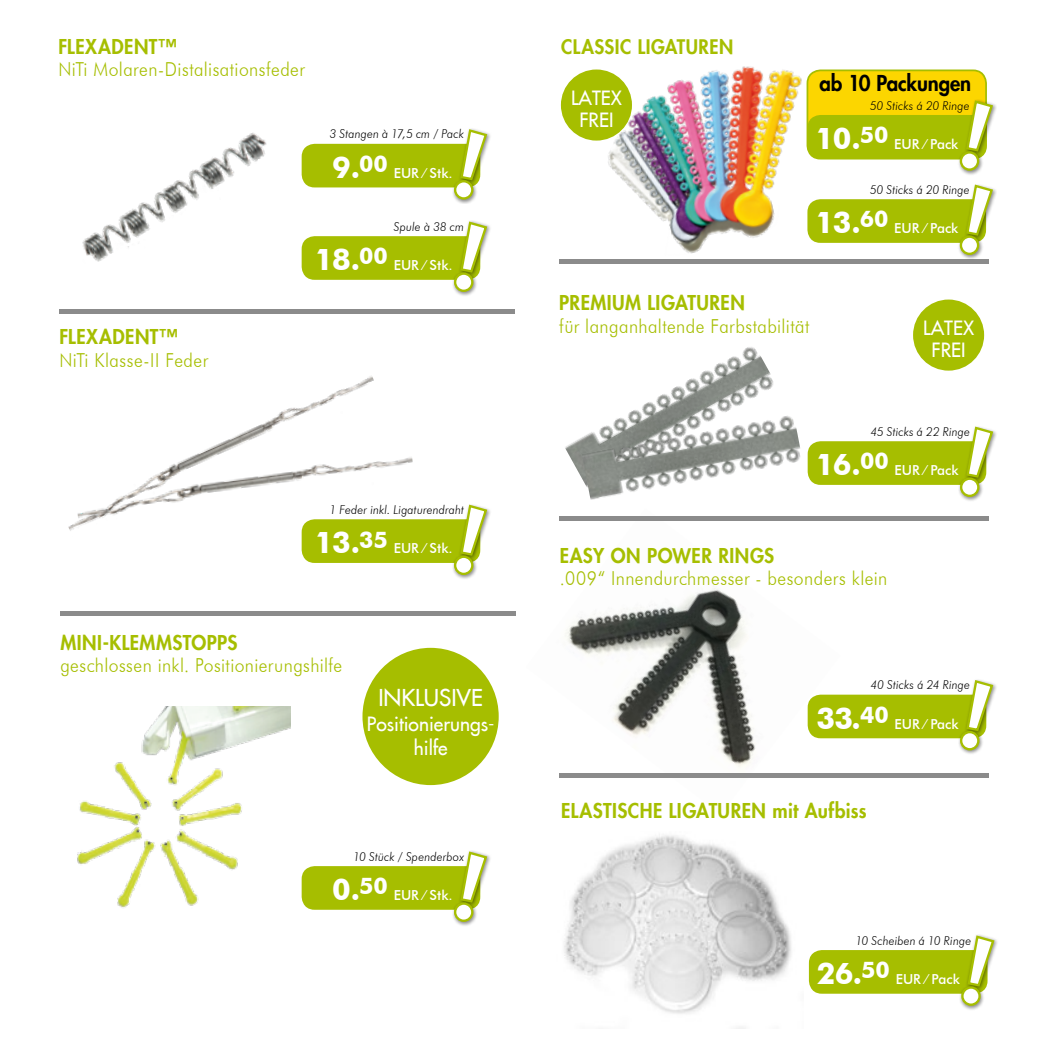
<style>
.page{position:relative;width:1042px;height:1042px;background:#fff}
.page>*{position:absolute;margin:0;border:0;box-sizing:border-box;transform-origin:0 0}
.t1{font:22.75px "Futura";color:#fff}
.t2{font:800 21px "Futura";letter-spacing:-.01em;color:#000}
.t3{font:800 19.6px "Futura";letter-spacing:.02em;color:#a6be00}
.t4{font:300 19.25px "Futura BT";letter-spacing:.025em;color:#a6be00;scale:.91 1}
.t5{font:19.25px/21.9px "Futura";color:#fff;text-align:center}
.t6{font:800 19.25px "Futura";letter-spacing:.025em;color:#a6be00}
.t7{font:500 13.83px "Futura BT";color:#fff}
.t8{font:italic 300 12.25px "Futura BT";letter-spacing:.01em;color:#000;scale:.94 1}
.s1{font-weight:700;font-size:29.93px}
</style>
<div class="page">
<img style="left:564px;top:835px;width:227px;height:193px">
<img style="left:565px;top:588px;width:275px;height:179px">
<div style="left:807px;top:70px;width:179px;height:89px;background:#fcd600;border-radius:13px"></div>
<div style="left:806px;top:69px;width:181px;height:90px;border:2px solid #a6be00;border-radius:13px"></div>
<img style="left:82px;top:132px;width:185px;height:130px">
<div style="left:59px;top:309px;width:456px;height:5px;background:#8b8b8b"></div>
<div style="left:60px;top:611px;width:456px;height:5px;background:#8b8b8b"></div>
<div style="left:302px;top:144px;width:178px;height:43px;background:#a6be00;border-radius:13px"></div>
<div style="left:452px;top:127px;width:39px;height:77px;background:#000;opacity:.45"></div>
<svg style="left:459px;top:128px;width:30px;height:54px"></svg>
<svg style="left:455px;top:181px;width:17px;height:17px"></svg>
<div style="left:454px;top:180px;width:19px;height:20px;border:2px solid #a6be00;border-radius:50%"></div>
<div style="left:302px;top:236px;width:178px;height:44px;background:#a6be00;border-radius:13px"></div>
<div style="left:452px;top:220px;width:39px;height:77px;background:#000;opacity:.45"></div>
<svg style="left:459px;top:220px;width:30px;height:54px"></svg>
<svg style="left:455px;top:274px;width:17px;height:17px"></svg>
<div style="left:454px;top:272px;width:19px;height:20px;border:2px solid #a6be00;border-radius:50%"></div>
<img style="left:68px;top:376px;width:306px;height:183px">
<div style="left:302px;top:519px;width:178px;height:44px;background:#a6be00;border-radius:13px"></div>
<div style="left:452px;top:503px;width:39px;height:77px;background:#000;opacity:.45"></div>
<svg style="left:459px;top:503px;width:30px;height:54px"></svg>
<svg style="left:455px;top:557px;width:17px;height:17px"></svg>
<div style="left:454px;top:555px;width:19px;height:20px;border:2px solid #a6be00;border-radius:50%"></div>
<div style="left:302px;top:866px;width:178px;height:44px;background:#a6be00;border-radius:13px"></div>
<div style="left:452px;top:850px;width:39px;height:76px;background:#000;opacity:.45"></div>
<svg style="left:459px;top:850px;width:30px;height:54px"></svg>
<svg style="left:455px;top:903px;width:17px;height:18px"></svg>
<div style="left:454px;top:902px;width:19px;height:20px;border:2px solid #a6be00;border-radius:50%"></div>
<img style="left:77px;top:706px;width:214px;height:202px">
<div style="left:362px;top:648px;width:137px;height:137px;background:#a6be00;border-radius:50%"></div>
<div style="left:561px;top:69px;width:71px;height:72px;background:#a6be00;border-radius:50%"></div>
<div style="left:559px;top:259px;width:430px;height:5px;background:#8b8b8b"></div>
<div style="left:807px;top:694px;width:179px;height:44px;background:#a6be00;border-radius:13px"></div>
<div style="left:958px;top:678px;width:39px;height:77px;background:#000;opacity:.45"></div>
<svg style="left:965px;top:678px;width:30px;height:54px"></svg>
<div style="left:961px;top:732px;width:17px;height:17px;background:#fff;border-radius:50%"></div>
<div style="left:960px;top:731px;width:19px;height:19px;border:2px solid #a6be00;border-radius:50%"></div>
<div style="left:807px;top:441px;width:179px;height:44px;background:#a6be00;border-radius:13px"></div>
<div style="left:958px;top:425px;width:39px;height:77px;background:#000;opacity:.45"></div>
<svg style="left:965px;top:425px;width:30px;height:54px"></svg>
<svg style="left:961px;top:479px;width:17px;height:17px"></svg>
<div style="left:960px;top:477px;width:19px;height:20px;border:2px solid #a6be00;border-radius:50%"></div>
<div style="left:809px;top:950px;width:178px;height:43px;background:#a6be00;border-radius:13px"></div>
<div style="left:959px;top:933px;width:40px;height:77px;background:#000;opacity:.45"></div>
<svg style="left:966px;top:934px;width:30px;height:54px"></svg>
<svg style="left:962px;top:987px;width:17px;height:17px"></svg>
<div style="left:961px;top:986px;width:19px;height:20px;border:2px solid #a6be00;border-radius:50%"></div>
<div style="left:559px;top:516px;width:430px;height:5px;background:#8b8b8b"></div>
<div style="left:559px;top:773px;width:430px;height:5px;background:#8b8b8b"></div>
<img style="left:588px;top:66px;width:252px;height:188px">
<div style="left:807px;top:115px;width:179px;height:44px;background:#a6be00;border-radius:13px"></div>
<div style="left:957px;top:99px;width:40px;height:76px;background:#000;opacity:.45"></div>
<svg style="left:964px;top:99px;width:30px;height:54px"></svg>
<svg style="left:961px;top:152px;width:17px;height:18px"></svg>
<div style="left:960px;top:151px;width:19px;height:20px;border:2px solid #a6be00;border-radius:50%"></div>
<div style="left:807px;top:199px;width:179px;height:44px;background:#a6be00;border-radius:13px"></div>
<div style="left:957px;top:183px;width:40px;height:77px;background:#000;opacity:.45"></div>
<svg style="left:964px;top:183px;width:30px;height:54px"></svg>
<svg style="left:961px;top:237px;width:17px;height:17px"></svg>
<div style="left:960px;top:235px;width:19px;height:20px;border:2px solid #a6be00;border-radius:50%"></div>
<div style="left:913px;top:299px;width:71px;height:72px;background:#a6be00;border-radius:50%"></div>
<img style="left:565px;top:347px;width:208px;height:122px">
<img style="left:577px;top:392px;width:224px;height:108px">
<img style="left:73px;top:437px;width:343px;height:114px">
<h3 class="t3" style="left:58px;top:34px;width:120px">FLEXADENT™</h3>
<h3 class="t4" style="left:58px;top:58px;width:272px">NiTi Molaren-Distalisationsfeder</h3>
<p class="t8" style="left:330px;top:127px;width:144px">3 Stangen à 17,5 cm / Pack</p>
<p class="t7" style="left:332px;top:164px;width:122px"><span class="s1">9.</span><sup>00</sup> EUR ∕ Stk.</p>
<p class="t8" style="left:394px;top:219px;width:76px">Spule à 38 cm</p>
<p class="t7" style="left:315px;top:257px;width:139px"><span class="s1">18.</span><sup>00</sup> EUR ∕ Stk.</p>
<h3 class="t3" style="left:59px;top:324px;width:120px">FLEXADENT™</h3>
<h3 class="t4" style="left:59px;top:348px;width:165px">NiTi Klasse-II Feder</h3>
<p class="t8" style="left:330px;top:502px;width:144px">1 Feder inkl. Ligaturendraht</p>
<p class="t7" style="left:315px;top:540px;width:139px"><span class="s1">13.</span><sup>35</sup> EUR ∕ Stk.</p>
<h3 class="t3" style="left:60px;top:629px;width:179px">MINI-KLEMMSTOPPS</h3>
<h3 class="t4" style="left:60px;top:654px;width:311px">geschlossen inkl. Positionierungshilfe</h3>
<h1 class="t1" style="left:378px;top:683px;width:106px">INKLUSIVE</h1>
<h3 class="t5" style="left:367px;top:711px;width:129px;line-height:24.5px">Positionierungs&shy;hilfe</h3>
<p class="t8" style="left:353px;top:849px;width:119px">10 Stück / Spenderbox</p>
<p class="t7" style="left:332px;top:887px;width:122px"><span class="s1">0.</span><sup>50</sup> EUR ∕ Stk.</p>
<h3 class="t6" style="left:561px;top:34px;width:174px">CLASSIC LIGATUREN</h3>
<h3 class="t5" style="left:571px;top:87px;width:52px">LATEX<br>FREI</h3>
<h2 class="t2" style="left:819px;top:69px;width:153px">ab 10 Packungen</h2>
<p class="t8" style="left:870px;top:98px;width:107px">50 Sticks á 20 Ringe</p>
<p class="t7" style="left:815px;top:136px;width:144px"><span class="s1">10.</span><sup>50</sup> EUR ∕ Pack</p>
<p class="t8" style="left:870px;top:182px;width:107px">50 Sticks á 20 Ringe</p>
<p class="t7" style="left:815px;top:220px;width:144px"><span class="s1">13.</span><sup>60</sup> EUR ∕ Pack</p>
<h3 class="t3" style="left:559px;top:290px;width:187px">PREMIUM LIGATUREN</h3>
<h3 class="t4" style="left:559px;top:314px;width:276px">für langanhaltende Farbstabilität</h3>
<h3 class="t5" style="left:923px;top:317px;width:52px">LATEX<br>FREI</h3>
<p class="t8" style="left:871px;top:424px;width:107px">45 Sticks á 22 Ringe</p>
<p class="t7" style="left:816px;top:462px;width:144px"><span class="s1">16.</span><sup>00</sup> EUR ∕ Pack</p>
<h3 class="t3" style="left:560px;top:542px;width:216px">EASY ON POWER RINGS</h3>
<h3 class="t4" style="left:560px;top:567px;width:361px">.009“ Innendurchmesser - besonders klein</h3>
<p class="t8" style="left:871px;top:677px;width:107px">40 Sticks á 24 Ringe</p>
<p class="t7" style="left:816px;top:715px;width:144px"><span class="s1">33.</span><sup>40</sup> EUR ∕ Pack</p>
<h3 class="t3" style="left:561px;top:798px;width:307px">ELASTISCHE LIGATUREN mit Aufbiss</h3>
<p class="t8" style="left:856px;top:933px;width:124px">10 Scheiben á 10 Ringe</p>
<p class="t7" style="left:817px;top:970px;width:144px"><span class="s1">26.</span><sup>50</sup> EUR ∕ Pack</p>
</div>
